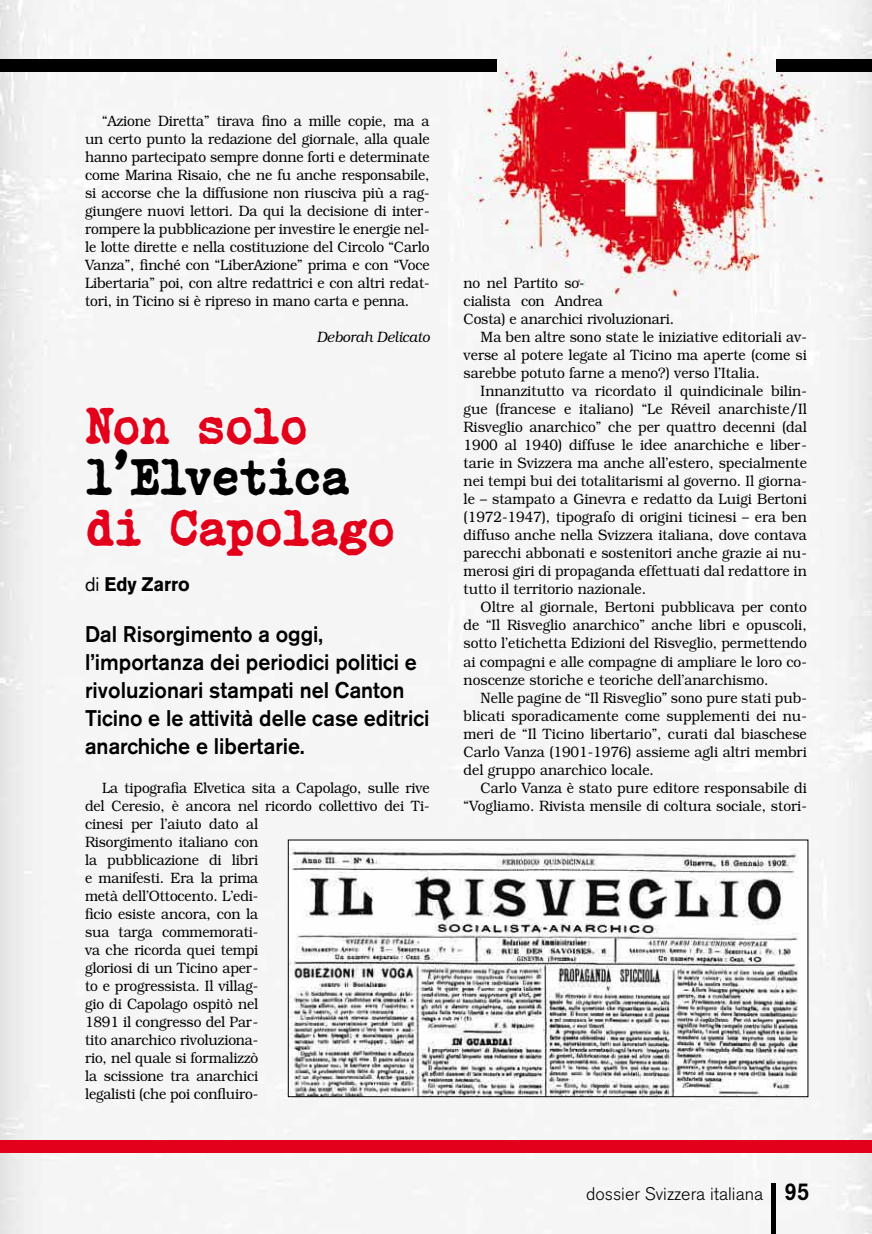
<style>
.page{position:relative;width:872px;height:1234px;background:#fff}
.page>*{position:absolute;margin:0;border:0;box-sizing:border-box;transform-origin:0 0}
.t1{font:49.5px "Courier Polski 1941";letter-spacing:-.005em;color:#e2001a;scale:.95 1}
.t2{font:49.5px "Courier Polski 1941";letter-spacing:-.02em;color:#000;scale:.95 1}
.t3{font:500 22.5px/28px "Akzidenz Grotesk BE";color:#000;scale:.95 1}
.t4{font:700 19.5px "Akzidenz Grotesk BE";color:#000;scale:.95 1}
.t5{font:300 18px "Akzidenz Grotesk BE";color:#000}
.t6{font:300 15px/18px "Bookman";color:#000;text-align:justify;scale:.92 1}
.t7{font:italic 300 15px "Bookman";color:#000;scale:.92 1}
.s1{font-weight:400}
.s2{font-weight:500;font-size:24.15px}
</style>
<div class="page">
<img style="left:0;top:0;width:872px;height:1233px">
<div style="left:0;top:1140px;width:872px;height:12px;background:#e2001a"></div>
<div style="left:0;top:60px;width:497px;height:12px;background:#000"></div>
<div style="left:776px;top:60px;width:96px;height:12px;background:#000"></div>
<img style="left:290px;top:841px;width:516px;height:253px">
<div style="left:771px;top:1182px;width:5px;height:51px;background:#000"></div>
<p class="t6" style="left:85px;top:112px;width:376px;text-indent:17px">“Azione Diretta” tirava fino a mille copie, ma a un certo punto la redazione del giornale, alla quale hanno partecipato sempre donne forti e determinate come Marina Risaio, che ne fu anche responsabile, si accorse che la diffusione non riusciva più a rag&shy;giungere nuovi lettori. Da qui la decisione di inter&shy;rompere la pubblicazione per investire le energie nel&shy;le lotte dirette e nella costituzione del Circolo “Carlo Vanza”, finché con “LiberAzione” prima e con “Voce Libertaria” poi, con altre redattrici e con altri redat&shy;tori, in Ticino si è ripreso in mano carta e penna.</p>
<p class="t7" style="left:317px;top:329px;width:124px">Deborah Delicato</p>
<h1 class="t1" style="left:85px;top:395px;width:236px">Non solo</h1>
<h1 class="t2" style="left:85px;top:446px;width:280px">l’Elvetica</h1>
<h1 class="t1" style="left:85px;top:497px;width:328px">di Capolago</h1>
<h3 class="t4" style="left:85px;top:573px;width:112px"><span class="s1">di</span> Edy Zarro</h3>
<h2 class="t3" style="left:85px;top:620px;width:364px">Dal Risorgimento a oggi, l’importanza dei periodici politici e rivoluzionari stampati nel Canton Ticino e le attività delle case editrici anarchiche e libertarie.</h2>
<p class="t6" style="left:85px;top:778px;width:376px;text-align:left;text-indent:17px">La tipografia Elvetica sita a Capolago, sulle rive del Ceresio, è ancora nel ricordo collettivo dei Ti&shy;cinesi per l’aiuto dato al<br>Risorgimento italiano con<br>la pubblicazione di libri<br>e manifesti. Era la prima<br>metà dell’Ottocento. L’edi-<br>ficio esiste ancora, con la<br>sua targa commemorati-<br>va che ricorda quei tempi<br>gloriosi di un Ticino aper-<br>to e progressista. Il villag-<br>gio di Capolago ospitò nel<br>1891 il congresso del Par-<br>tito anarchico rivoluziona-<br>rio, nel quale si formalizzò<br>la scissione tra anarchici<br>legalisti (che poi confluiro-</p>
<p class="t6" style="left:463px;top:274px;width:133px">no nel Partito so-</p>
<p class="t6" style="left:463px;top:292px;width:153px">cialista con Andrea</p>
<p class="t6" style="left:463px;top:310px;width:230px">Costa) e anarchici rivoluzionari.</p>
<p class="t6" style="left:480px;top:328px;width:356px">Ma ben altre sono state le iniziative editoriali av-</p>
<p class="t6" style="left:463px;top:346px;width:374px">verse al potere legate al Ticino ma aperte (come si</p>
<p class="t6" style="left:463px;top:364px;width:323px">sarebbe potuto farne a meno?) verso l’Italia.</p>
<p class="t6" style="left:480px;top:382px;width:356px">Innanzitutto va ricordato il quindicinale bilin-</p>
<p class="t6" style="left:463px;top:400px;width:374px">gue (francese e italiano) “Le Réveil anarchiste/Il</p>
<p class="t6" style="left:463px;top:418px;width:374px">Risveglio anarchico” che per quattro decenni (dal</p>
<p class="t6" style="left:463px;top:436px;width:374px">1900 al 1940) diffuse le idee anarchiche e liber-</p>
<p class="t6" style="left:463px;top:454px;width:374px">tarie in Svizzera ma anche all’estero, specialmente</p>
<p class="t6" style="left:463px;top:472px;width:374px">nei tempi bui dei totalitarismi al governo. Il giorna-</p>
<p class="t6" style="left:463px;top:490px;width:374px">le – stampato a Ginevra e redatto da Luigi Bertoni</p>
<p class="t6" style="left:463px;top:508px;width:374px">(1972-1947), tipografo di origini ticinesi – era ben</p>
<p class="t6" style="left:463px;top:526px;width:374px">diffuso anche nella Svizzera italiana, dove contava</p>
<p class="t6" style="left:463px;top:544px;width:374px">parecchi abbonati e sostenitori anche grazie ai nu-</p>
<p class="t6" style="left:463px;top:562px;width:374px">merosi giri di propaganda effettuati dal redattore in</p>
<p class="t6" style="left:463px;top:580px;width:200px">tutto il territorio nazionale.</p>
<p class="t6" style="left:480px;top:598px;width:356px">Oltre al giornale, Bertoni pubblicava per conto</p>
<p class="t6" style="left:463px;top:616px;width:374px">de “Il Risveglio anarchico” anche libri e opuscoli,</p>
<p class="t6" style="left:463px;top:634px;width:374px">sotto l’etichetta Edizioni del Risveglio, permettendo</p>
<p class="t6" style="left:463px;top:652px;width:374px">ai compagni e alle compagne di ampliare le loro co-</p>
<p class="t6" style="left:463px;top:670px;width:333px">noscenze storiche e teoriche dell’anarchismo.</p>
<p class="t6" style="left:480px;top:688px;width:356px">Nelle pagine de “Il Risveglio” sono pure stati pub-</p>
<p class="t6" style="left:463px;top:706px;width:374px">blicati sporadicamente come supplementi dei nu-</p>
<p class="t6" style="left:463px;top:724px;width:374px">meri de “Il Ticino libertario”, curati dal biaschese</p>
<p class="t6" style="left:463px;top:742px;width:374px">Carlo Vanza (1901-1976) assieme agli altri membri</p>
<p class="t6" style="left:463px;top:760px;width:208px">del gruppo anarchico locale.</p>
<p class="t6" style="left:480px;top:778px;width:356px">Carlo Vanza è stato pure editore responsabile di</p>
<p class="t6" style="left:463px;top:796px;width:374px">“Vogliamo. Rivista mensile di coltura sociale, stori-</p>
<p class="t5" style="left:586px;top:1183px;width:225px">dossier Svizzera italiana <span class="s2">95</span></p>
</div>
